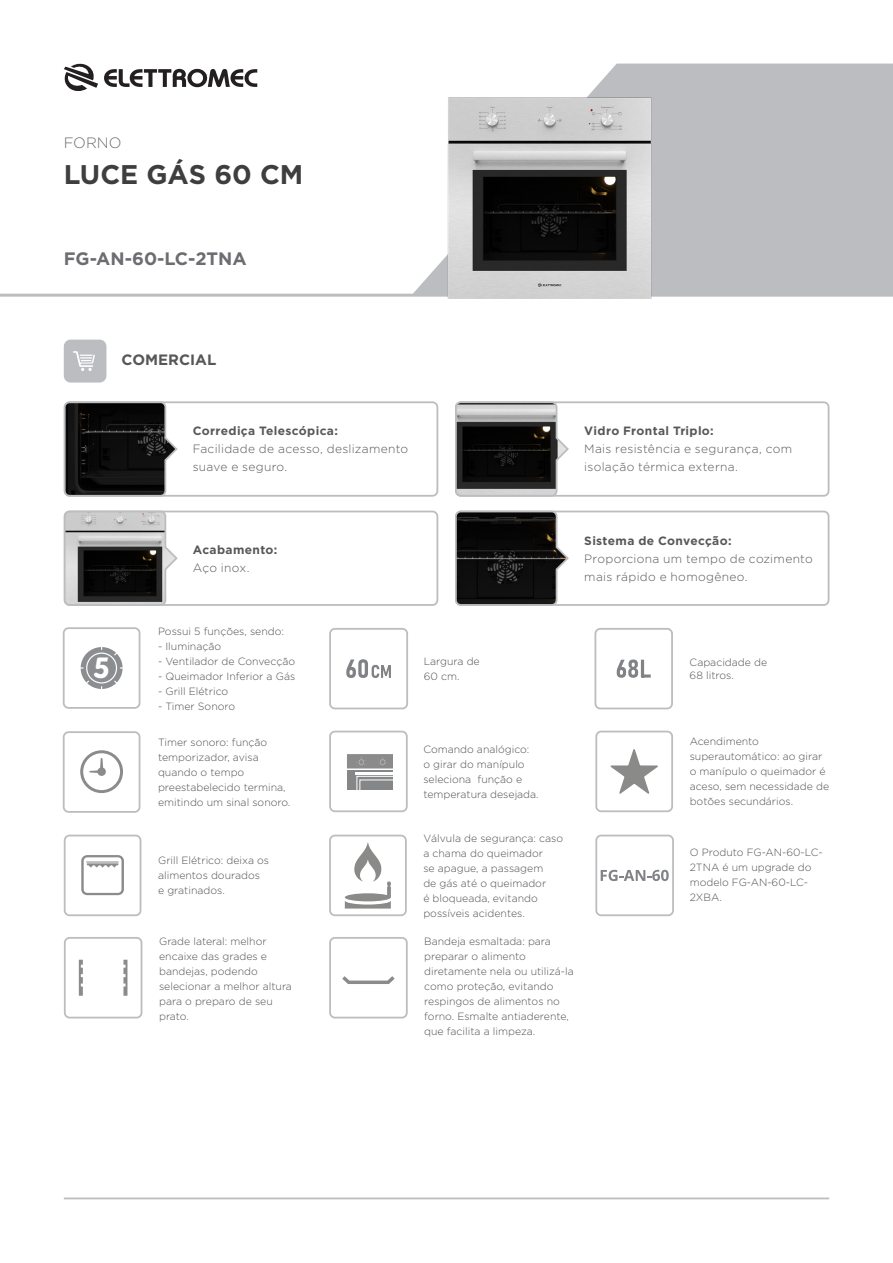
<style>
.page{position:relative;width:893px;height:1263px;background:#fff}
.page>*{position:absolute;margin:0;border:0;box-sizing:border-box;transform-origin:0 0}
.t1{font:700 28.5px "Folks";color:#fff}
.t2{font:700 27px "Gotham";color:#3e3e3f}
.t3{font:700 18px "Gotham";color:#6c6d70}
.t4{font:700 15px "Gotham";color:#575757}
.t5{font:300 15px "Gotham";color:#6c6d70}
.texto_icone{font:300 12px/18px "Gotham";letter-spacing:.025em;color:#57585a}
.texto_icone-2{font:700 12px/18px "Gotham";letter-spacing:.03em;color:#57585a}
.texto_icone-3{font:300 10.5px/15px "Gotham";color:#4f5153}
.s1{font-weight:300}
</style>
<div class="page">
<svg style="left:411px;top:64px;width:482px;height:230px;fill:#bcbdc0"></svg>
<hr style="left:0;top:294px;width:893px;height:3px;background:#bcbdc0">
<svg style="left:104px;top:69px;width:153px;height:18px"></svg>
<svg style="left:64px;top:63px;width:34px;height:28px"></svg>
<div style="left:64px;top:340px;width:42px;height:43px;background:#bcbdc0;border-radius:7px"></div>
<svg style="left:73px;top:351px;width:22px;height:20px"></svg>
<svg style="left:346px;top:659px;width:45px;height:19px"></svg>
<div style="left:329px;top:628px;width:79px;height:81px;border:2px solid #bcbdc0;border-radius:5px"></div>
<svg style="left:617px;top:659px;width:34px;height:19px"></svg>
<div style="left:594px;top:628px;width:79px;height:81px;border:2px solid #bcbdc0;border-radius:5px"></div>
<hr style="left:64px;top:1197px;width:765px;height:2px;background:#bcbdc0">
<div style="left:64px;top:401px;width:374px;height:96px;border:2px solid #bcbdc0;border-radius:5px"></div>
<div style="left:455px;top:401px;width:374px;height:96px;border:2px solid #bcbdc0;border-radius:5px"></div>
<div style="left:455px;top:511px;width:374px;height:95px;border:2px solid #bcbdc0;border-radius:5px"></div>
<svg style="left:63px;top:401px;width:116px;height:96px;background:#353535"></svg>
<div style="left:64px;top:511px;width:374px;height:95px;border:2px solid #bcbdc0;border-radius:5px"></div>
<svg style="left:455px;top:401px;width:115px;height:96px;background:#5d5d5c"></svg>
<svg style="left:455px;top:510px;width:115px;height:96px;background:#343333"></svg>
<svg style="left:63px;top:510px;width:116px;height:96px;background:#808080"></svg>
<svg style="left:80px;top:750px;width:43px;height:43px"></svg>
<div style="left:63px;top:731px;width:77px;height:82px;border:2px solid #bcbdc0;border-radius:5px"></div>
<svg style="left:342px;top:976px;width:53px;height:8px"></svg>
<div style="left:329px;top:937px;width:79px;height:81px;border:2px solid #bcbdc0;border-radius:5px"></div>
<svg style="left:601px;top:870px;width:68px;height:11px"></svg>
<div style="left:595px;top:835px;width:79px;height:81px;border:2px solid #bcbdc0;border-radius:5px"></div>
<svg style="left:79px;top:960px;width:4px;height:36px"></svg>
<svg style="left:123px;top:960px;width:4px;height:36px"></svg>
<div style="left:64px;top:937px;width:78px;height:81px;border:2px solid #bcbdc0;border-radius:5px"></div>
<svg style="left:347px;top:754px;width:45px;height:14px"></svg>
<svg style="left:347px;top:770px;width:46px;height:20px"></svg>
<div style="left:360px;top:780px;width:33px;height:10px;background:#848687"></div>
<svg style="left:357px;top:776px;width:35px;height:13px"></svg>
<hr style="left:355px;top:773px;width:38px;height:2px;background:#fff">
<div style="left:329px;top:731px;width:79px;height:81px;border:2px solid #bcbdc0;border-radius:5px"></div>
<svg style="left:81px;top:855px;width:43px;height:40px"></svg>
<hr style="left:86px;top:861px;width:33px;height:1px;background:#3e3e3f">
<div style="left:64px;top:835px;width:77px;height:81px;border:2px solid #bcbdc0;border-radius:5px"></div>
<svg style="left:345px;top:842px;width:46px;height:66px"></svg>
<div style="left:329px;top:835px;width:78px;height:81px;border:2px solid #bcbdc0;border-radius:5px"></div>
<svg style="left:610px;top:749px;width:48px;height:45px"></svg>
<div style="left:595px;top:731px;width:78px;height:81px;border:2px solid #bcbdc0;border-radius:5px"></div>
<svg style="left:81px;top:647px;width:42px;height:42px"></svg>
<div style="left:87px;top:654px;width:29px;height:28px;background:#8b8d90;border-radius:50%"></div>
<div style="left:63px;top:627px;width:77px;height:82px;border:2px solid #bcbdc0;border-radius:5px"></div>
<img style="left:443px;top:97px;width:222px;height:202px">
<p class="t5" style="left:64px;top:135px;width:59px">FORNO</p>
<p class="t2" style="left:64px;top:159px;width:241px">LUCE GÁS 60 CM</p>
<p class="t3" style="left:64px;top:248px;width:184px">FG-AN-60-LC-2TNA</p>
<p class="t4" style="left:122px;top:351px;width:96px">COMERCIAL</p>
<p class="texto_icone-2" style="left:193px;top:422px;width:147px">Corrediça Telescópica:</p>
<p class="texto_icone" style="left:193px;top:440px;width:217px">Facilidade de acesso, deslizamento suave e seguro.</p>
<p class="texto_icone-2" style="left:584px;top:422px;width:131px">Vidro Frontal Triplo:</p>
<p class="texto_icone" style="left:584px;top:440px;width:209px">Mais resistência e segurança, com isolação térmica externa.</p>
<p class="t1" style="left:94px;top:651px;width:18px">5</p>
<p class="texto_icone-2" style="left:193px;top:540px;width:86px">Acabamento:<br><span class="s1">Aço inox.</span></p>
<p class="texto_icone-3" style="left:158px;top:624px;width:127px">Possui 5 funções, sendo:</p>
<p class="texto_icone-3" style="left:158px;top:639px;width:65px">- Iluminação</p>
<p class="texto_icone-3" style="left:158px;top:654px;width:139px">- Ventilador de Convecção</p>
<p class="texto_icone-3" style="left:158px;top:669px;width:139px">- Queimador Inferior a Gás</p>
<p class="texto_icone-3" style="left:158px;top:684px;width:72px">- Grill Elétrico</p>
<p class="texto_icone-3" style="left:158px;top:699px;width:79px">- Timer Sonoro</p>
<p class="texto_icone-3" style="left:158px;top:734px;width:134px">Timer sonoro: função temporizador, avisa quando o tempo preestabelecido termina, emitindo um sinal sonoro.</p>
<p class="texto_icone-3" style="left:158px;top:853px;width:113px">Grill Elétrico: deixa os alimentos dourados<br>e gratinados.</p>
<p class="texto_icone-3" style="left:159px;top:933px;width:134px">Grade lateral: melhor encaixe das grades e bandejas, podendo selecionar a melhor altura para o preparo de seu prato.</p>
<p class="texto_icone-2" style="left:584px;top:531px;width:149px">Sistema de Convecção:</p>
<p class="texto_icone" style="left:584px;top:549px;width:230px">Proporciona um tempo de cozimento mais rápido e homogêneo.</p>
<p class="texto_icone-3" style="left:424px;top:654px;width:58px">Largura de<br>60 cm.</p>
<p class="texto_icone-3" style="left:690px;top:656px;width:79px;line-height:12.6px">Capacidade de<br>68 litros.</p>
<p class="texto_icone-3" style="left:423px;top:742px;width:117px">Comando analógico: o girar do manípulo seleciona função e temperatura desejada.</p>
<p class="texto_icone-3" style="left:423px;top:831px;width:141px">Válvula de segurança: caso a chama do queimador<br>se apague, a passagem<br>de gás até o queimador<br>é bloqueada, evitando possíveis acidentes.</p>
<p class="texto_icone-3" style="left:424px;top:933px;width:151px">Bandeja esmaltada: para preparar o alimento diretamente nela ou utilizá-la como proteção, evitando respingos de alimentos no forno. Esmalte antiaderente, que facilita a limpeza.</p>
<p class="texto_icone-3" style="left:690px;top:734px;width:141px">Acendimento superautomático: ao girar o manípulo o queimador é aceso, sem necessidade de botões secundários.</p>
<p class="texto_icone-3" style="left:690px;top:844px;width:135px">O Produto FG-AN-60-LC-<br>2TNA é um upgrade do modelo FG-AN-60-LC-<br>2XBA.</p>
</div>
